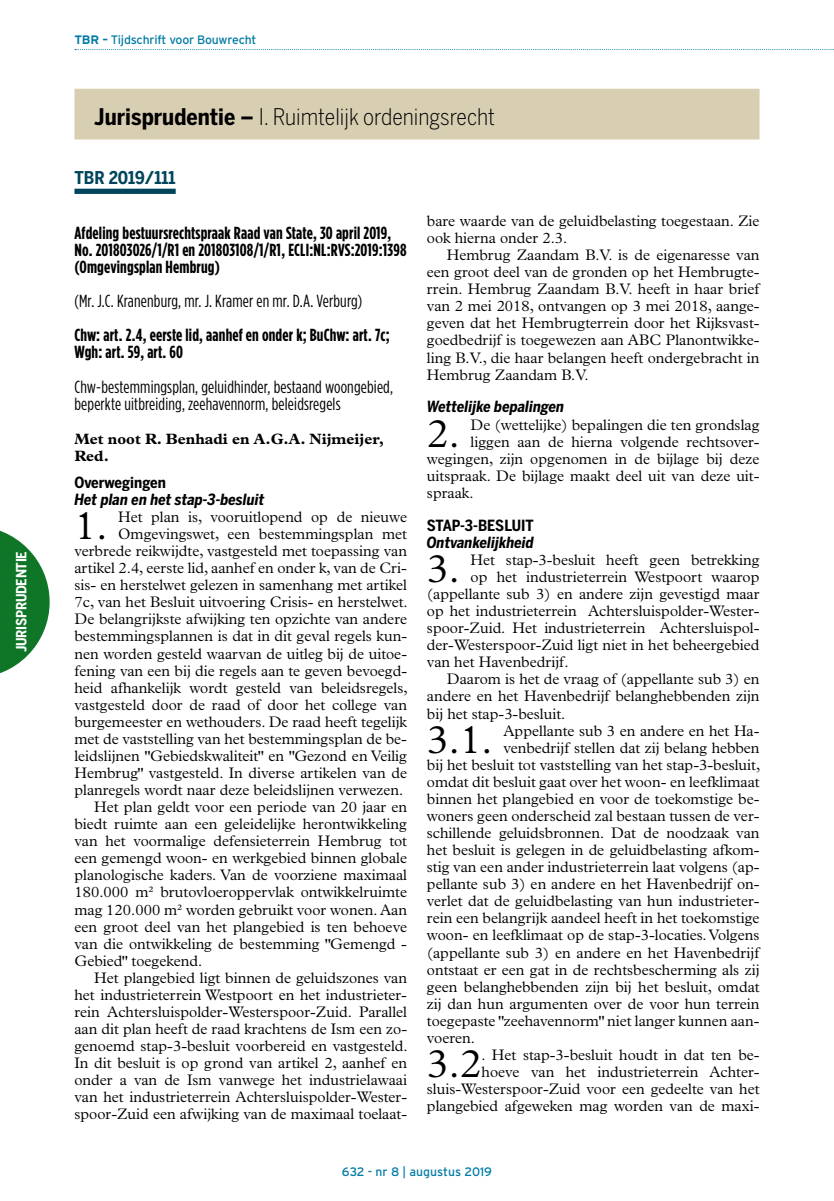
<style>
.page{position:relative;width:834px;height:1201px;background:#fff}
.page>*{position:absolute;margin:0;border:0;box-sizing:border-box;transform-origin:0 0}
.t1{font:300 40.25px "Plantin Std";color:#000}
.t2{font:300 22.75px "Benton Sans Cond";color:#000}
.t3{font:700 17.5px/17px "Gotham Condensed";letter-spacing:.01em;color:#000}
.t4{font:17.5px/17.2px "Gotham Condensed";letter-spacing:.01em;color:#000}
.t5{font:700 17.5px "Benton Sans Cond";color:#00455c}
.t6{font:300 15.4px/17px "Plantin Std";color:#000}
.t7{font:italic 700 15.4px "Benton Sans Cond";color:#000}
.t8{font:700 15.4px "Benton Sans Cond";color:#000}
.t9{font:700 15.05px/17px "Plantin Std";color:#000}
.t10{font:700 14px "Benton Sans Cond";letter-spacing:-.02em;color:#fff}
.t11{font:12.25px "Interstate";letter-spacing:-.02em;color:#007ba5}
.t12{font:12.25px "Interstate";color:#007ba5}
.s1{font-weight:700}
</style>
<div class="page">
<svg style="left:75px;top:49px;width:759px;height:1px"></svg>
<svg style="left:0;top:530px;width:50px;height:144px"></svg>
<div style="left:74px;top:89px;width:685px;height:50px;background:#d8ceb2"></div>
<div style="left:74px;top:189px;width:102px;height:5px;background:#00455c"></div>
<p class="t10" style="left:13px;top:652px;width:102px;rotate:-90deg">JURISPRUDENTIE</p>
<p class="t11" style="left:74px;top:32px;width:183px"><span class="s1">TBR –</span> Tijdschrift voor Bouwrecht</p>
<h2 class="t2" style="left:94px;top:103px;width:402px"><span class="s1">Jurisprudentie –</span> I. Ruimtelijk ordeningsrecht</h2>
<p class="t5" style="left:74px;top:168px;width:103px">TBR 2019/111</p>
<p class="t3" style="left:74px;top:224px;width:333px">Afdeling bestuursrechtspraak Raad van State, 30 april 2019,<br>No. 201803026/1/R1 en 201803108/1/R1, ECLI:NL:RVS:2019:1398 (Omgevingsplan Hembrug)</p>
<p class="t4" style="left:74px;top:292px;width:289px">(Mr. J.C. Kranenburg, mr. J. Kramer en mr. D.A. Verburg)</p>
<p class="t3" style="left:74px;top:326px;width:317px">Chw: art. 2.4, eerste lid, aanhef en onder k; BuChw: art. 7c;<br>Wgh: art. 59, art. 60</p>
<p class="t4" style="left:74px;top:377px;width:320px">Chw-bestemmingsplan, geluidhinder, bestaand woongebied, beperkte uitbreiding, zeehavennorm, beleidsregels</p>
<p class="t9" style="left:74px;top:430px;width:311px">Met noot R. Benhadi en A.G.A. Nijmeijer,<br>Red.</p>
<p class="t8" style="left:74px;top:473px;width:93px">Overwegingen</p>
<p class="t7" style="left:74px;top:490px;width:191px">Het plan en het stap-3-besluit</p>
<h1 class="t1" style="left:74px;top:502px;width:34px">1.</h1>
<p class="t6" style="left:118px;top:508px;width:290px">Het plan is, vooruitlopend op de nieuwe</p>
<p class="t6" style="left:118px;top:525px;width:290px">Omgevingswet, een bestemmingsplan met</p>
<p class="t6" style="left:74px;top:542px;width:334px">verbrede reikwijdte, vastgesteld met toepassing van</p>
<p class="t6" style="left:74px;top:559px;width:334px">artikel 2.4, eerste lid, aanhef en onder k, van de Cri-</p>
<p class="t6" style="left:74px;top:576px;width:334px">sis- en herstelwet gelezen in samenhang met artikel</p>
<p class="t6" style="left:74px;top:594px;width:335px">7c, van het Besluit uitvoering Crisis- en herstelwet.</p>
<p class="t6" style="left:74px;top:611px;width:334px">De belangrijkste afwijking ten opzichte van andere</p>
<p class="t6" style="left:74px;top:628px;width:334px">bestemmingsplannen is dat in dit geval regels kun-</p>
<p class="t6" style="left:74px;top:645px;width:334px">nen worden gesteld waarvan de uitleg bij de uitoe-</p>
<p class="t6" style="left:74px;top:662px;width:334px">fening van een bij die regels aan te geven bevoegd-</p>
<p class="t6" style="left:74px;top:679px;width:334px">heid afhankelijk wordt gesteld van beleidsregels,</p>
<p class="t6" style="left:74px;top:696px;width:334px">vastgesteld door de raad of door het college van</p>
<p class="t6" style="left:74px;top:713px;width:334px">burgemeester en wethouders. De raad heeft tegelijk</p>
<p class="t6" style="left:74px;top:730px;width:334px">met de vaststelling van het bestemmingsplan de be-</p>
<p class="t6" style="left:74px;top:747px;width:334px">leidslijnen "Gebiedskwaliteit" en "Gezond en Veilig</p>
<p class="t6" style="left:74px;top:764px;width:334px">Hembrug" vastgesteld. In diverse artikelen van de</p>
<p class="t6" style="left:74px;top:781px;width:330px">planregels wordt naar deze beleidslijnen verwezen.</p>
<p class="t6" style="left:94px;top:798px;width:314px">Het plan geldt voor een periode van 20 jaar en</p>
<p class="t6" style="left:74px;top:815px;width:334px">biedt ruimte aan een geleidelijke herontwikkeling</p>
<p class="t6" style="left:74px;top:832px;width:334px">van het voormalige defensieterrein Hembrug tot</p>
<p class="t6" style="left:74px;top:849px;width:334px">een gemengd woon- en werkgebied binnen globale</p>
<p class="t6" style="left:74px;top:866px;width:334px">planologische kaders. Van de voorziene maximaal</p>
<p class="t6" style="left:74px;top:884px;width:334px">180.000 m² brutovloeroppervlak ontwikkelruimte</p>
<p class="t6" style="left:74px;top:901px;width:334px">mag 120.000 m² worden gebruikt voor wonen. Aan</p>
<p class="t6" style="left:74px;top:918px;width:334px">een groot deel van het plangebied is ten behoeve</p>
<p class="t6" style="left:74px;top:935px;width:334px">van die ontwikkeling de bestemming "Gemengd -</p>
<p class="t6" style="left:74px;top:952px;width:129px">Gebied" toegekend.</p>
<p class="t6" style="left:94px;top:969px;width:314px">Het plangebied ligt binnen de geluidszones van</p>
<p class="t6" style="left:74px;top:986px;width:334px">het industrieterrein Westpoort en het industrieter-</p>
<p class="t6" style="left:74px;top:1003px;width:334px">rein Achtersluispolder-Westerspoor-Zuid. Parallel</p>
<p class="t6" style="left:74px;top:1020px;width:334px">aan dit plan heeft de raad krachtens de Ism een zo-</p>
<p class="t6" style="left:74px;top:1037px;width:334px">genoemd stap-3-besluit voorbereid en vastgesteld.</p>
<p class="t6" style="left:74px;top:1054px;width:334px">In dit besluit is op grond van artikel 2, aanhef en</p>
<p class="t6" style="left:74px;top:1071px;width:334px">onder a van de Ism vanwege het industrielawaai</p>
<p class="t6" style="left:74px;top:1088px;width:334px">van het industrieterrein Achtersluispolder-Wester-</p>
<p class="t6" style="left:74px;top:1105px;width:334px">spoor-Zuid een afwijking van de maximaal toelaat-</p>
<p class="t6" style="left:427px;top:212px;width:334px">bare waarde van de geluidbelasting toegestaan. Zie ook hierna onder 2.3.</p>
<p class="t6" style="left:427px;top:246px;width:334px;text-align:justify;text-indent:20px">Hembrug Zaandam B.V. is de eigenaresse van een groot deel van de gronden op het Hembrugte&shy;rrein. Hembrug Zaandam B.V. heeft in haar brief van 2 mei 2018, ontvangen op 3 mei 2018, aange&shy;geven dat het Hembrugterrein door het Rijksvast&shy;goedbedrijf is toegewezen aan ABC Planontwikke&shy;ling B.V., die haar belangen heeft ondergebracht in Hembrug Zaandam B.V.</p>
<p class="t7" style="left:427px;top:398px;width:139px">Wettelijke bepalingen</p>
<h1 class="t1" style="left:427px;top:410px;width:34px">2.</h1>
<p class="t6" style="left:470px;top:416px;width:290px">De (wettelijke) bepalingen die ten grondslag</p>
<p class="t6" style="left:470px;top:433px;width:290px">liggen aan de hierna volgende rechtsover-</p>
<p class="t6" style="left:427px;top:450px;width:334px">wegingen, zijn opgenomen in de bijlage bij deze</p>
<p class="t6" style="left:427px;top:467px;width:334px">uitspraak. De bijlage maakt deel uit van deze uit-</p>
<p class="t6" style="left:427px;top:484px;width:48px">spraak.</p>
<p class="t8" style="left:427px;top:516px;width:108px">STAP-3-BESLUIT</p>
<p class="t7" style="left:427px;top:533px;width:108px">Ontvankelijkheid</p>
<h1 class="t1" style="left:427px;top:545px;width:34px">3.</h1>
<p class="t6" style="left:470px;top:551px;width:290px">Het stap-3-besluit heeft geen betrekking</p>
<p class="t6" style="left:470px;top:568px;width:290px">op het industrieterrein Westpoort waarop</p>
<p class="t6" style="left:427px;top:585px;width:334px">(appellante sub 3) en andere zijn gevestigd maar</p>
<p class="t6" style="left:427px;top:602px;width:334px">op het industrieterrein Achtersluispolder-Wester-</p>
<p class="t6" style="left:427px;top:619px;width:334px">spoor-Zuid. Het industrieterrein Achtersluispol-</p>
<p class="t6" style="left:427px;top:636px;width:334px">der-Westerspoor-Zuid ligt niet in het beheergebied</p>
<p class="t6" style="left:427px;top:653px;width:143px">van het Havenbedrijf.</p>
<p class="t6" style="left:446px;top:671px;width:314px">Daarom is het de vraag of (appellante sub 3) en</p>
<p class="t6" style="left:427px;top:688px;width:334px">andere en het Havenbedrijf belanghebbenden zijn</p>
<p class="t6" style="left:427px;top:705px;width:140px">bij het stap-3-besluit.</p>
<h1 class="t1" style="left:427px;top:716px;width:67px">3.1.</h1>
<p class="t6" style="left:503px;top:722px;width:257px">Appellante sub 3 en andere en het Ha-</p>
<p class="t6" style="left:503px;top:739px;width:257px">venbedrijf stellen dat zij belang hebben</p>
<p class="t6" style="left:427px;top:756px;width:334px">bij het besluit tot vaststelling van het stap-3-besluit,</p>
<p class="t6" style="left:427px;top:773px;width:334px">omdat dit besluit gaat over het woon- en leefklimaat</p>
<p class="t6" style="left:427px;top:790px;width:334px">binnen het plangebied en voor de toekomstige be-</p>
<p class="t6" style="left:427px;top:807px;width:334px">woners geen onderscheid zal bestaan tussen de ver-</p>
<p class="t6" style="left:427px;top:824px;width:334px">schillende geluidsbronnen. Dat de noodzaak van</p>
<p class="t6" style="left:427px;top:841px;width:334px">het besluit is gelegen in de geluidbelasting afkom-</p>
<p class="t6" style="left:427px;top:858px;width:334px">stig van een ander industrieterrein laat volgens (ap-</p>
<p class="t6" style="left:427px;top:875px;width:334px">pellante sub 3) en andere en het Havenbedrijf on-</p>
<p class="t6" style="left:427px;top:892px;width:334px">verlet dat de geluidbelasting van hun industrieter-</p>
<p class="t6" style="left:427px;top:909px;width:334px">rein een belangrijk aandeel heeft in het toekomstige</p>
<p class="t6" style="left:427px;top:926px;width:334px">woon- en leefklimaat op de stap-3-locaties. Volgens</p>
<p class="t6" style="left:427px;top:944px;width:334px">(appellante sub 3) en andere en het Havenbedrijf</p>
<p class="t6" style="left:427px;top:961px;width:334px">ontstaat er een gat in de rechtsbescherming als zij</p>
<p class="t6" style="left:427px;top:978px;width:334px">geen belanghebbenden zijn bij het besluit, omdat</p>
<p class="t6" style="left:427px;top:995px;width:334px">zij dan hun argumenten over de voor hun terrein</p>
<p class="t6" style="left:427px;top:1012px;width:334px">toegepaste "zeehavennorm" niet langer kunnen aan-</p>
<p class="t6" style="left:427px;top:1029px;width:50px">voeren.</p>
<h1 class="t1" style="left:427px;top:1040px;width:56px">3.2</h1>
<p class="t6" style="left:427px;top:1046px;width:334px;text-align:right">. Het stap-3-besluit houdt in dat ten be-<br>hoeve van het industrieterrein Achter&shy;sluis-Westerspoor-Zuid voor een gedeelte van het plangebied afgeweken mag worden van de maxi-</p>
<p class="t12" style="left:342px;top:1164px;width:152px">632 - nr 8 | augustus 2019</p>
</div>
